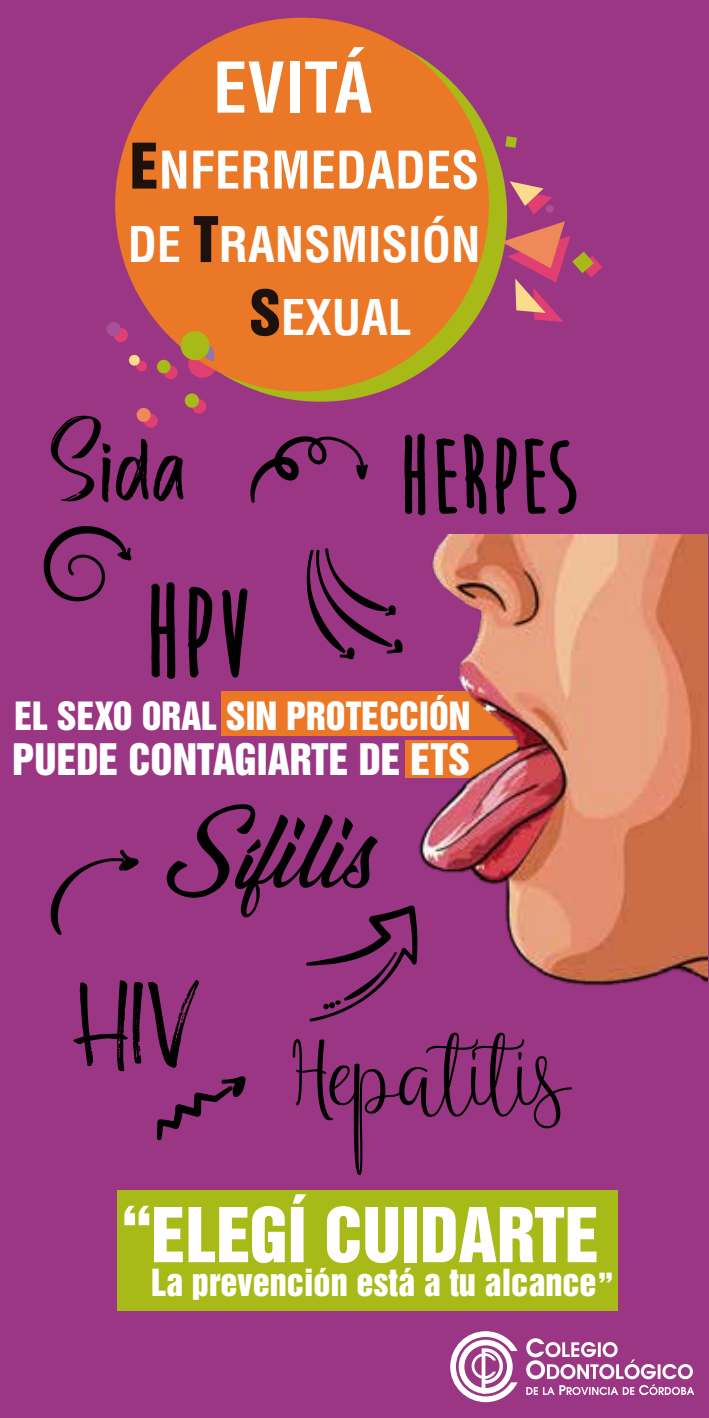
<style>
.page{position:relative;width:709px;height:1418px;background:#fff}
.page>*{position:absolute;margin:0;border:0;box-sizing:border-box;transform-origin:0 0}
.t1{font:125px "Route Du Soleil DEMO";color:#020102}
.t2{font:700 125px "Moon Flower";color:#020102}
.t3{font:700 105px "Moon Flower";color:#020102}
.t4{font:90px "Ananda";color:#020102}
.t5{font:83px "Anteater";color:#020102}
.t6{font:69px "Helvetica Inserat LT Std";color:#fff}
.t7{font:700 condensed 68.25px "Helvetica CE";color:#fff}
.t8{font:700 condensed 50.5px "Helvetica CE";color:#fff}
.t9{font:700 condensed 48px/73.2px "Helvetica CE";color:#fff}
.t10{font:39.75px "Helvetica Inserat LT Std";color:#fff}
.t11{font:35.75px "Helvetica Inserat LT Std";color:#fff}
.t12{font:34.25px "Helvetica Inserat LT Std";color:#fff}
.s1{font-family:"Helvetica Inserat LT Std";font-weight:400;font-stretch:normal;font-size:57.5px;color:#1d110b}
.s2{font-size:63px}
</style>
<div class="page">
<div style="left:0;top:0;width:709px;height:1417px;background:#9a3683"></div>
<svg style="left:526px;top:1338px;width:168px;height:56px"></svg>
<svg style="left:450px;top:1331px;width:67px;height:71px"></svg>
<div style="left:405px;top:740px;width:137px;height:38px;background:#eb7827"></div>
<div style="left:221px;top:691px;width:317px;height:45px;background:#eb7827"></div>
<svg style="left:250px;top:436px;width:118px;height:67px"></svg>
<svg style="left:50px;top:849px;width:88px;height:86px"></svg>
<svg style="left:43px;top:526px;width:89px;height:75px"></svg>
<svg style="left:157px;top:1076px;width:89px;height:64px"></svg>
<svg style="left:235px;top:839px;width:26px;height:50px"></svg>
<svg style="left:403px;top:369px;width:23px;height:147px"></svg>
<svg style="left:436px;top:433px;width:141px;height:82px"></svg>
<div style="left:118px;top:1190px;width:500px;height:120px;background:#a8ba17"></div>
<svg style="left:151px;top:582px;width:25px;height:97px"></svg>
<svg style="left:188px;top:586px;width:25px;height:92px"></svg>
<svg style="left:222px;top:588px;width:26px;height:90px"></svg>
<svg style="left:306px;top:905px;width:106px;height:116px"></svg>
<svg style="left:307px;top:548px;width:95px;height:111px"></svg>
<img style="left:412px;top:534px;width:295px;height:452px">
<div style="left:545px;top:205px;width:8px;height:8px;background:#aa5097;border-radius:50%"></div>
<div style="left:113px;top:327px;width:15px;height:15px;background:#e03f72;border-radius:7px"></div>
<svg style="left:143px;top:413px;width:15px;height:15px"></svg>
<svg style="left:164px;top:365px;width:14px;height:15px"></svg>
<div style="left:136px;top:360px;width:11px;height:12px;background:#e03f72;border-radius:50%"></div>
<svg style="left:191px;top:399px;width:16px;height:15px"></svg>
<div style="left:133px;top:28px;width:374px;height:374px;background:#a8ba17;border-radius:50%"></div>
<svg style="left:505px;top:136px;width:12px;height:12px"></svg>
<div style="left:115px;top:18px;width:374px;height:373px;background:#eb7827;border-radius:50%"></div>
<div style="left:106px;top:321px;width:15px;height:16px;background:#aa5097;border-radius:7px"></div>
<svg style="left:136px;top:407px;width:15px;height:15px"></svg>
<svg style="left:156px;top:359px;width:15px;height:15px"></svg>
<svg style="left:128px;top:354px;width:12px;height:12px"></svg>
<svg style="left:184px;top:393px;width:16px;height:15px"></svg>
<svg style="left:510px;top:181px;width:42px;height:34px"></svg>
<svg style="left:501px;top:221px;width:101px;height:101px"></svg>
<svg style="left:179px;top:331px;width:39px;height:47px"></svg>
<h3 class="t7" style="left:213px;top:45px;width:161px">EVITÁ</h3>
<h3 class="t8" style="left:130px;top:138px;width:351px"><span class="s1">E</span>NFERMEDADES</h3>
<h3 class="t9" style="left:249px;top:208px;width:233px;text-indent:-121px">DE <span class="s1">T</span>RANSMISIÓN<br><span class="s1">S</span>EXUAL</h3>
<h1 class="t1" style="left:48px;top:392px;width:139px">Sida</h1>
<h1 class="t2" style="left:143px;top:569px;width:110px">HPV</h1>
<h2 class="t3" style="left:398px;top:423px;width:180px">HERPES</h2>
<p class="t11" style="left:14px;top:694px;width:458px">EL SEXO ORAL SIN PROTECCIÓN</p>
<p class="t10" style="left:12px;top:735px;width:459px">PUEDE CONTAGIARTE DE ETS</p>
<h3 class="t4" style="left:166px;top:803px;width:210px">S<span class="s2">í</span>filis</h3>
<h1 class="t1" style="left:71px;top:958px;width:132px">HIV</h1>
<h3 class="t5" style="left:291px;top:1028px;width:280px">Hepatitis</h3>
<h3 class="t6" style="left:120px;top:1193px;width:481px">“ELEGÍ CUIDARTE</h3>
<p class="t12" style="left:151px;top:1262px;width:447px">La prevención está a tu alcance</p>
<p class="t12" style="left:597px;top:1266px;width:19px">”</p>
</div>
